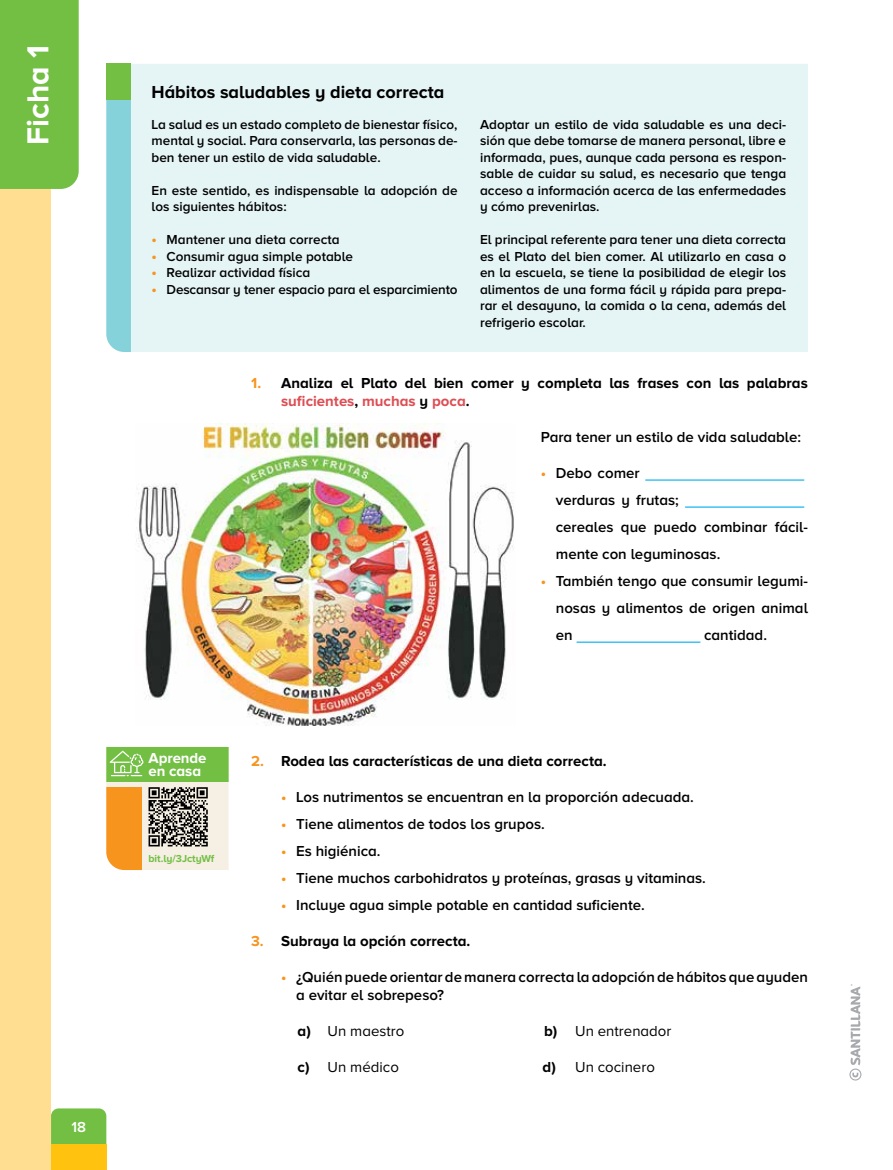
<style>
.page{position:relative;width:893px;height:1170px;background:#fff}
.page>*{position:absolute;margin:0;border:0;box-sizing:border-box;transform-origin:0 0}
.t1{font:700 31.5px "Proxima Nova A";color:#fff}
.t2{font:700 18px "Proxima Nova A";color:#000}
.t3{font:600 15px/27px "Proxima Nova A";color:#000}
.t4{font:700 15px/18px "Proxima Nova A";color:#000}
.t5{font:15px "Proxima Nova A";color:#000}
.t6{font:700 15px/13.5px "Proxima Nova A";letter-spacing:-.005em;color:#fff}
.t7{font:600 15px "Proxima Nova A";color:#fff}
.t8{font:600 13.5px/16.5px "Proxima Nova A";color:#000;text-align:justify}
.t9{font:700 10.5px "Proxima Nova A";letter-spacing:-.005em;color:#72bf44}
.s1{font-weight:700;font-size:15px;color:#f7941e}
.s2{color:#f7941e}
.s3{color:#dc4e54}
.s4{font-weight:700;color:#f7941e}
.s5{font-weight:700}
</style>
<div class="page">
<div style="left:0;top:172px;width:51px;height:997px;background:#ffdd91"></div>
<div style="left:0;top:0;width:79px;height:189px;background:#72bf44"></div>
<div style="left:51px;top:1108px;width:55px;height:36px;background:#72bf44"></div>
<div style="left:51px;top:1144px;width:55px;height:25px;background:#ffc20e"></div>
<div style="left:131px;top:64px;width:677px;height:288px;background:#e5f4f5"></div>
<div style="left:106px;top:100px;width:25px;height:252px;background:#86d2da"></div>
<div style="left:106px;top:64px;width:25px;height:36px;background:#72bf44"></div>
<hr style="left:645px;top:479px;width:159px;height:1px;background:#00aeef">
<hr style="left:685px;top:506px;width:119px;height:1px;background:#00aeef">
<hr style="left:577px;top:641px;width:123px;height:1px;background:#00aeef">
<img style="left:136px;top:423px;width:378px;height:302px">
<svg style="left:106px;top:747px;width:123px;height:123px;background:#b7b67a"></svg>
<svg style="left:849px;top:984px;width:12px;height:96px"></svg>
<h1 class="t1" style="left:20px;top:145px;width:101px;rotate:-90deg">Ficha 1</h1>
<p class="t7" style="left:71px;top:1118px;width:16px">18</p>
<h2 class="t2" style="left:152px;top:82px;width:294px">Hábitos saludables y dieta correcta</h2>
<p class="t8" style="left:152px;top:115px;width:308px">La salud es un estado completo de bienestar físico, mental y social. Para conservarla, las personas de&shy;ben tener un estilo de vida saludable.</p>
<p class="t8" style="left:152px;top:181px;width:308px">En este sentido, es indispensable la adopción de los siguientes hábitos:</p>
<p class="t8" style="left:152px;top:231px;width:190px"><span class="s1">•</span> Mantener una dieta correcta</p>
<p class="t8" style="left:152px;top:247px;width:203px"><span class="s1">•</span> Consumir agua simple potable</p>
<p class="t8" style="left:152px;top:264px;width:160px"><span class="s1">•</span> Realizar actividad física</p>
<p class="t8" style="left:152px;top:280px;width:307px"><span class="s1">•</span> Descansar y tener espacio para el esparcimiento</p>
<p class="t8" style="left:480px;top:115px;width:308px">Adoptar un estilo de vida saludable es una deci&shy;sión que debe tomarse de manera personal, libre e informada, pues, aunque cada persona es respon&shy;sable de cuidar su salud, es necesario que tenga acceso a información acerca de las enfermedades y cómo prevenirlas.</p>
<p class="t8" style="left:480px;top:231px;width:308px">El principal referente para tener una dieta correcta es el Plato del bien comer. Al utilizarlo en casa o en la escuela, se tiene la posibilidad de elegir los alimentos de una forma fácil y rápida para prepa&shy;rar el desayuno, la comida o la cena, además del refrigerio escolar.</p>
<p class="t4" style="left:281px;top:374px;width:528px;text-indent:-30px"><span class="s2">1.</span> Analiza el Plato del bien comer y completa las frases con las palabras <span class="s3">suficientes</span>, <span class="s3">muchas</span> y <span class="s3">poca</span>.</p>
<p class="t3" style="left:541px;top:423px;width:262px">Para tener un estilo de vida saludable:</p>
<p class="t3" style="left:556px;top:459px;width:254px;text-indent:-15px"><span class="s4">•</span> Debo comer<br>verduras y frutas;<br>cereales que puedo combinar fácil&shy;mente con leguminosas.</p>
<p class="t3" style="left:556px;top:567px;width:254px;text-align:justify;text-indent:-15px"><span class="s4">•</span> También tengo que consumir legumi&shy;nosas y alimentos de origen animal en</p>
<p class="t3" style="left:704px;top:621px;width:64px">cantidad.</p>
<p class="t6" style="left:149px;top:750px;width:60px">Aprende en casa</p>
<p class="t9" style="left:149px;top:852px;width:67px">bit.ly/3JctyWf</p>
<p class="t4" style="left:251px;top:752px;width:357px"><span class="s2">2.</span> Rodea las características de una dieta correcta.</p>
<p class="t3" style="left:281px;top:783px;width:414px"><span class="s4">•</span> Los nutrimentos se encuentran en la proporción adecuada.</p>
<p class="t3" style="left:281px;top:810px;width:265px"><span class="s4">•</span> Tiene alimentos de todos los grupos.</p>
<p class="t3" style="left:281px;top:837px;width:101px"><span class="s4">•</span> Es higiénica.</p>
<p class="t3" style="left:281px;top:864px;width:426px"><span class="s4">•</span> Tiene muchos carbohidratos y proteínas, grasas y vitaminas.</p>
<p class="t3" style="left:281px;top:891px;width:365px"><span class="s4">•</span> Incluye agua simple potable en cantidad suficiente.</p>
<p class="t4" style="left:251px;top:932px;width:221px"><span class="s2">3.</span> Subraya la opción correcta.</p>
<p class="t3" style="left:296px;top:968px;width:513px;line-height:18px;text-indent:-15px"><span class="s4">•</span> ¿Quién puede orientar de manera correcta la adopción de hábitos que ayuden a evitar el sobrepeso?</p>
<p class="t5" style="left:298px;top:1022px;width:108px"><span class="s5">a)</span> Un maestro</p>
<p class="t5" style="left:544px;top:1022px;width:129px"><span class="s5">b)</span> Un entrenador</p>
<p class="t5" style="left:298px;top:1058px;width:103px"><span class="s5">c)</span> Un médico</p>
<p class="t5" style="left:543px;top:1058px;width:114px"><span class="s5">d)</span> Un cocinero</p>
</div>
